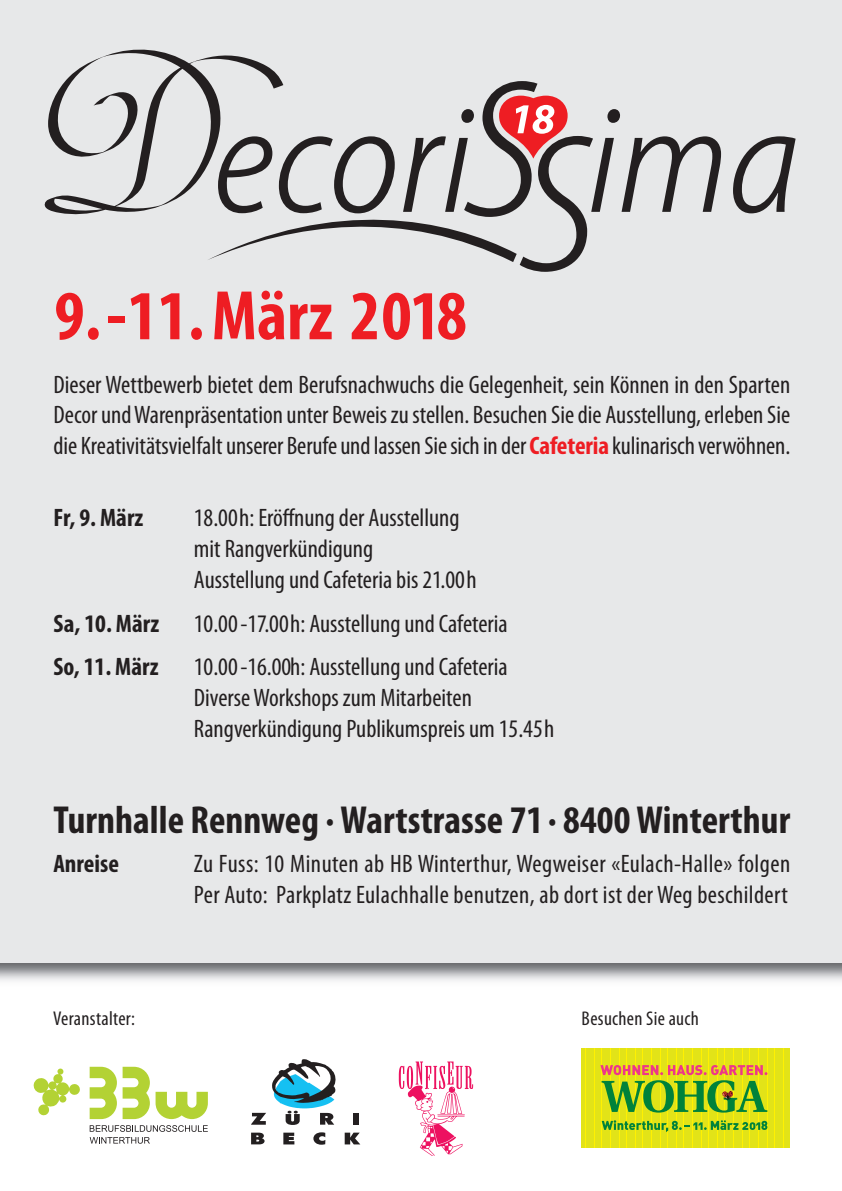
<style>
.page{position:relative;width:842px;height:1191px;background:#fff}
.page>*{position:absolute;margin:0;border:0;box-sizing:border-box;transform-origin:0 0}
.t1{font:700 condensed 70.6px "Myriad Pro";color:#ee1d23}
.t2{font:700 condensed 39.2px "Myriad Pro";color:#231f20}
.t3{font:condensed 25.4px/31px "Myriad Pro";color:#231f20}
.t4{font:700 condensed 25.4px "Myriad Pro";color:#231f20}
.t5{font:condensed 20px "Myriad Pro";letter-spacing:.015em;color:#231f20}
.s1{font-weight:700;color:#ee1d23}
</style>
<div class="page">
<div style="left:0;top:0;width:842px;height:962px;background:#e7e8e9"></div>
<div style="left:607px;top:109px;width:13px;height:14px;background:#231f20;border-radius:50%"></div>
<svg style="left:622px;top:136px;width:99px;height:76px"></svg>
<svg style="left:733px;top:136px;width:63px;height:77px"></svg>
<svg style="left:45px;top:50px;width:569px;height:222px"></svg>
<svg style="left:399px;top:1061px;width:74px;height:94px"></svg>
<svg style="left:34px;top:1068px;width:46px;height:47px"></svg>
<svg style="left:90px;top:1066px;width:27px;height:53px"></svg>
<svg style="left:123px;top:1066px;width:27px;height:53px"></svg>
<svg style="left:156px;top:1091px;width:52px;height:28px"></svg>
<svg style="left:90px;top:1125px;width:118px;height:6px"></svg>
<svg style="left:90px;top:1137px;width:60px;height:6px"></svg>
<div style="left:353px;top:1112px;width:6px;height:12px;background:#231f20"></div>
<svg style="left:251px;top:1132px;width:14px;height:12px"></svg>
<svg style="left:283px;top:1132px;width:11px;height:12px"></svg>
<svg style="left:313px;top:1132px;width:12px;height:12px"></svg>
<svg style="left:345px;top:1132px;width:15px;height:12px"></svg>
<svg style="left:251px;top:1059px;width:85px;height:66px"></svg>
<svg style="left:583px;top:1048px;width:206px;height:99px;background:#e8e612"></svg>
<hr style="left:698px;top:1048px;width:1px;height:99px;background:#e2e318">
<hr style="left:695px;top:1048px;width:1px;height:99px;background:#e2e318">
<hr style="left:693px;top:1048px;width:1px;height:99px;background:#e2e318">
<hr style="left:691px;top:1048px;width:1px;height:99px;background:#e2e318">
<hr style="left:688px;top:1048px;width:2px;height:99px;background:#e2e318">
<hr style="left:686px;top:1048px;width:1px;height:99px;background:#e2e318">
<hr style="left:684px;top:1048px;width:1px;height:99px;background:#e2e318">
<hr style="left:682px;top:1048px;width:1px;height:99px;background:#e2e318">
<hr style="left:679px;top:1048px;width:1px;height:99px;background:#e2e318">
<hr style="left:677px;top:1048px;width:1px;height:99px;background:#e2e318">
<hr style="left:675px;top:1048px;width:1px;height:99px;background:#e2e318">
<hr style="left:672px;top:1048px;width:2px;height:99px;background:#e2e318">
<hr style="left:670px;top:1048px;width:1px;height:99px;background:#e2e318">
<hr style="left:668px;top:1048px;width:1px;height:99px;background:#e2e318">
<hr style="left:666px;top:1048px;width:1px;height:99px;background:#e2e318">
<hr style="left:663px;top:1048px;width:2px;height:99px;background:#e2e318">
<hr style="left:661px;top:1048px;width:1px;height:99px;background:#e2e318">
<hr style="left:659px;top:1048px;width:1px;height:99px;background:#e2e318">
<hr style="left:657px;top:1048px;width:1px;height:99px;background:#e2e318">
<hr style="left:654px;top:1048px;width:1px;height:99px;background:#e2e318">
<hr style="left:652px;top:1048px;width:1px;height:99px;background:#e2e318">
<hr style="left:650px;top:1048px;width:1px;height:99px;background:#e2e318">
<hr style="left:647px;top:1048px;width:2px;height:99px;background:#e2e318">
<hr style="left:645px;top:1048px;width:1px;height:99px;background:#e2e318">
<hr style="left:643px;top:1048px;width:1px;height:99px;background:#e2e318">
<hr style="left:641px;top:1048px;width:1px;height:99px;background:#e2e318">
<hr style="left:638px;top:1048px;width:1px;height:99px;background:#e2e318">
<hr style="left:636px;top:1048px;width:1px;height:99px;background:#e2e318">
<hr style="left:634px;top:1048px;width:1px;height:99px;background:#e2e318">
<hr style="left:632px;top:1048px;width:1px;height:99px;background:#e2e318">
<hr style="left:629px;top:1048px;width:1px;height:99px;background:#e2e318">
<hr style="left:627px;top:1048px;width:1px;height:99px;background:#e2e318">
<hr style="left:625px;top:1048px;width:1px;height:99px;background:#e2e318">
<hr style="left:622px;top:1048px;width:2px;height:99px;background:#e2e318">
<hr style="left:620px;top:1048px;width:1px;height:99px;background:#e2e318">
<hr style="left:618px;top:1048px;width:1px;height:99px;background:#e2e318">
<hr style="left:616px;top:1048px;width:1px;height:99px;background:#e2e318">
<hr style="left:613px;top:1048px;width:1px;height:99px;background:#e2e318">
<hr style="left:611px;top:1048px;width:1px;height:99px;background:#e2e318">
<hr style="left:609px;top:1048px;width:1px;height:99px;background:#e2e318">
<hr style="left:606px;top:1048px;width:2px;height:99px;background:#e2e318">
<hr style="left:604px;top:1048px;width:1px;height:99px;background:#e2e318">
<hr style="left:602px;top:1048px;width:1px;height:99px;background:#e2e318">
<hr style="left:600px;top:1048px;width:1px;height:99px;background:#e2e318">
<hr style="left:597px;top:1048px;width:1px;height:99px;background:#e2e318">
<hr style="left:595px;top:1048px;width:1px;height:99px;background:#e2e318">
<hr style="left:593px;top:1048px;width:1px;height:99px;background:#e2e318">
<hr style="left:591px;top:1048px;width:1px;height:99px;background:#e2e318">
<hr style="left:588px;top:1048px;width:1px;height:99px;background:#e2e318">
<hr style="left:586px;top:1048px;width:1px;height:99px;background:#e2e318">
<hr style="left:584px;top:1048px;width:1px;height:99px;background:#e2e318">
<hr style="left:581px;top:1048px;width:2px;height:99px;background:#e2e318">
<hr style="left:789px;top:1048px;width:1px;height:99px;background:#e2e318">
<hr style="left:786px;top:1048px;width:1px;height:99px;background:#e2e318">
<hr style="left:784px;top:1048px;width:1px;height:99px;background:#e2e318">
<hr style="left:782px;top:1048px;width:1px;height:99px;background:#e2e318">
<hr style="left:779px;top:1048px;width:2px;height:99px;background:#e2e318">
<hr style="left:777px;top:1048px;width:1px;height:99px;background:#e2e318">
<hr style="left:775px;top:1048px;width:1px;height:99px;background:#e2e318">
<hr style="left:773px;top:1048px;width:1px;height:99px;background:#e2e318">
<hr style="left:770px;top:1048px;width:2px;height:99px;background:#e2e318">
<hr style="left:768px;top:1048px;width:1px;height:99px;background:#e2e318">
<hr style="left:766px;top:1048px;width:1px;height:99px;background:#e2e318">
<hr style="left:764px;top:1048px;width:1px;height:99px;background:#e2e318">
<hr style="left:761px;top:1048px;width:1px;height:99px;background:#e2e318">
<hr style="left:759px;top:1048px;width:1px;height:99px;background:#e2e318">
<hr style="left:757px;top:1048px;width:1px;height:99px;background:#e2e318">
<hr style="left:754px;top:1048px;width:2px;height:99px;background:#e2e318">
<hr style="left:752px;top:1048px;width:1px;height:99px;background:#e2e318">
<hr style="left:750px;top:1048px;width:1px;height:99px;background:#e2e318">
<hr style="left:748px;top:1048px;width:1px;height:99px;background:#e2e318">
<hr style="left:745px;top:1048px;width:1px;height:99px;background:#e2e318">
<hr style="left:743px;top:1048px;width:1px;height:99px;background:#e2e318">
<hr style="left:741px;top:1048px;width:1px;height:99px;background:#e2e318">
<hr style="left:738px;top:1048px;width:2px;height:99px;background:#e2e318">
<hr style="left:736px;top:1048px;width:1px;height:99px;background:#e2e318">
<hr style="left:734px;top:1048px;width:1px;height:99px;background:#e2e318">
<hr style="left:732px;top:1048px;width:1px;height:99px;background:#e2e318">
<hr style="left:729px;top:1048px;width:2px;height:99px;background:#e2e318">
<hr style="left:727px;top:1048px;width:1px;height:99px;background:#e2e318">
<hr style="left:725px;top:1048px;width:1px;height:99px;background:#e2e318">
<hr style="left:723px;top:1048px;width:1px;height:99px;background:#e2e318">
<hr style="left:720px;top:1048px;width:1px;height:99px;background:#e2e318">
<hr style="left:718px;top:1048px;width:1px;height:99px;background:#e2e318">
<hr style="left:716px;top:1048px;width:1px;height:99px;background:#e2e318">
<hr style="left:713px;top:1048px;width:2px;height:99px;background:#e2e318">
<hr style="left:711px;top:1048px;width:1px;height:99px;background:#e2e318">
<hr style="left:709px;top:1048px;width:1px;height:99px;background:#e2e318">
<hr style="left:707px;top:1048px;width:1px;height:99px;background:#e2e318">
<hr style="left:704px;top:1048px;width:1px;height:99px;background:#e2e318">
<hr style="left:702px;top:1048px;width:1px;height:99px;background:#e2e318">
<hr style="left:700px;top:1048px;width:1px;height:99px;background:#e2e318">
<svg style="left:602px;top:1120px;width:165px;height:12px"></svg>
<svg style="left:600px;top:1065px;width:167px;height:47px"></svg>
<h1 class="t1" style="left:54px;top:291px;width:414px">9.-11.März 2018</h1>
<p class="t3" style="left:53px;top:371px;width:738px;line-height:30.4px;text-align:justify">Dieser Wettbewerb bietet dem Berufsnachwuchs die Gelegenheit, sein Können in den Sparten DecorundWarenpräsentation unter Beweiszustellen. Besuchen Siedie Ausstellung,erleben Sie die Kreativitätsvielfaltunserer Berufeundlassen Siesich in der<span class="s1">Cafeteria</span> kulinarisch verwöhnen.</p>
<p class="t4" style="left:53px;top:508px;width:92px">Fr, 9. März</p>
<p class="t3" style="left:194px;top:504px;width:284px">18.00h: Eröffnung der Ausstellung mit Rangverkündigung<br>Ausstellung und Cafeteria bis 21.00h</p>
<p class="t4" style="left:53px;top:615px;width:107px">Sa, 10.März</p>
<p class="t3" style="left:194px;top:610px;width:315px">10.00-17.00h: Ausstellung und Cafeteria</p>
<p class="t4" style="left:53px;top:657px;width:107px">So, 11.März</p>
<p class="t3" style="left:194px;top:653px;width:362px">10.00-16.00h: Ausstellung und Cafeteria<br>DiverseWorkshops zum Mitarbeiten<br>Rangverkündigung Publikumspreis um 15.45h</p>
<h2 class="t2" style="left:53px;top:806px;width:738px">Turnhalle Rennweg ·Wartstrasse 71 · 8400Winterthur</h2>
<p class="t4" style="left:53px;top:854px;width:67px">Anreise</p>
<p class="t3" style="left:194px;top:850px;width:598px">Zu Fuss: 10 Minuten ab HB Winterthur, Wegweiser «Eulach-Halle» folgen<br>Per Auto: Parkplatz Eulachhalle benutzen, ab dort ist derWeg beschildert</p>
<p class="t5" style="left:53px;top:1010px;width:83px">Veranstalter:</p>
<p class="t5" style="left:582px;top:1010px;width:119px">Besuchen Sie auch</p>
</div>
